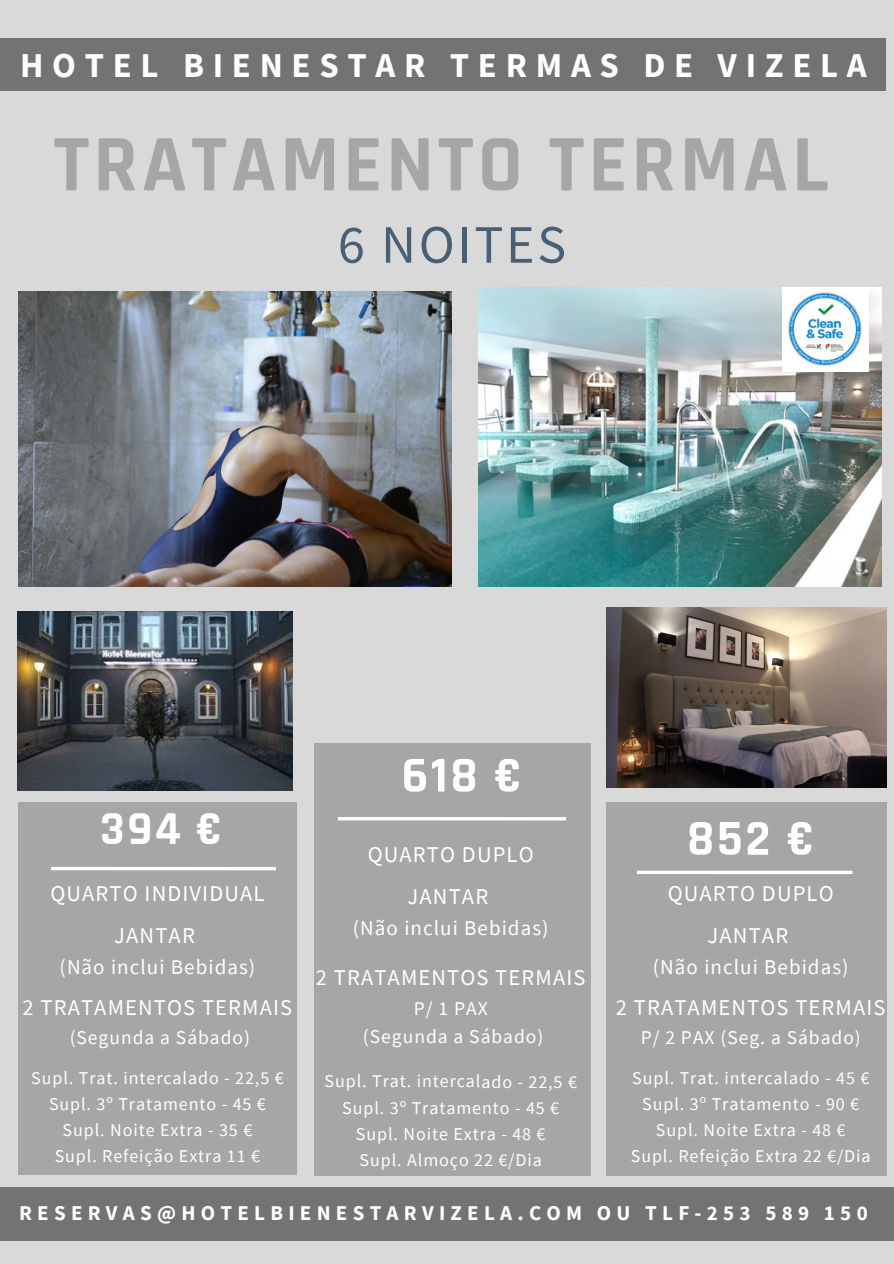
<style>
.page{position:relative;width:894px;height:1264px;background:#fff}
.page>*{position:absolute;margin:0;border:0;box-sizing:border-box;transform-origin:0 0}
.t1{font:700 81px "Rajdhani";letter-spacing:.05em;color:#a6a6a6}
.t2{font:54px "Source Sans Pro";letter-spacing:.05em;color:#495f74}
.t3{font:700 50.85px "Rajdhani";letter-spacing:.05em;color:#fff}
.t4{font:700 47.85px "Rajdhani";color:#fff}
.t5{font:700 34.8px "Source Sans Pro";letter-spacing:.25em;color:#fff}
.t6{font:22.65px "Source Sans Pro";letter-spacing:.05em;color:#fff}
.t7{font:22.5px "Source Sans Pro";letter-spacing:.05em;color:#fff}
.t8{font:21px "Source Sans Pro";letter-spacing:.05em;color:#fff}
.t9{font:700 21px "Source Sans Pro";letter-spacing:.25em;color:#fff}
.t10{font:19.5px "Source Sans Pro";letter-spacing:.05em;color:#fff}
.t11{font:18px "Source Sans Pro";letter-spacing:.05em;color:#fff}
</style>
<div class="page">
<div style="left:0;top:0;width:893px;height:1263px;background:#d9d9d9"></div>
<div style="left:0;top:38px;width:885px;height:53px;background:#737373"></div>
<div style="left:606px;top:802px;width:280px;height:373px;background:#a6a6a6"></div>
<div style="left:0;top:1187px;width:893px;height:53px;background:#737373"></div>
<div style="left:314px;top:743px;width:276px;height:432px;background:#a6a6a6"></div>
<hr style="left:338px;top:817px;width:228px;height:3px;background:#fff">
<svg style="left:637px;top:870px;width:215px;height:4px"></svg>
<div style="left:18px;top:802px;width:278px;height:373px;background:#a6a6a6"></div>
<svg style="left:51px;top:867px;width:225px;height:3px"></svg>
<img style="left:18px;top:292px;width:434px;height:295px">
<img style="left:18px;top:611px;width:275px;height:179px">
<img style="left:606px;top:608px;width:280px;height:179px">
<img style="left:479px;top:288px;width:402px;height:298px">
<img style="left:782px;top:288px;width:86px;height:83px">
<p class="t5" style="left:20px;top:43px;width:848px">HOTEL BIENESTAR TERMAS DE VIZELA</p>
<p class="t1" style="left:53px;top:115px;width:776px">TRATAMENTO TERMAL</p>
<p class="t2" style="left:338px;top:209px;width:229px">6 NOITES</p>
<p class="t4" style="left:101px;top:799px;width:123px">394 €</p>
<p class="t7" style="left:50px;top:879px;width:215px">QUARTO INDIVIDUAL</p>
<p class="t7" style="left:114px;top:920px;width:82px">JANTAR</p>
<p class="t8" style="left:60px;top:953px;width:197px">(Não inclui Bebidas)</p>
<p class="t7" style="left:23px;top:992px;width:271px">2 TRATAMENTOS TERMAIS</p>
<p class="t10" style="left:70px;top:1025px;width:182px">(Segunda a Sábado)</p>
<p class="t11" style="left:31px;top:1066px;width:254px">Supl. Trat. intercalado - 22,5 €</p>
<p class="t11" style="left:49px;top:1092px;width:218px">Supl. 3º Tratamento - 45 €</p>
<p class="t11" style="left:63px;top:1118px;width:191px">Supl. Noite Extra - 35 €</p>
<p class="t11" style="left:55px;top:1144px;width:207px">Supl. Refeição Extra 11 €</p>
<p class="t3" style="left:401px;top:744px;width:122px">618 €</p>
<p class="t6" style="left:367px;top:839px;width:167px">QUARTO DUPLO</p>
<p class="t6" style="left:407px;top:881px;width:82px">JANTAR</p>
<p class="t8" style="left:353px;top:914px;width:197px">(Não inclui Bebidas)</p>
<p class="t7" style="left:316px;top:962px;width:271px">2 TRATAMENTOS TERMAIS</p>
<p class="t10" style="left:413px;top:995px;width:75px">P/ 1 PAX</p>
<p class="t10" style="left:363px;top:1024px;width:182px">(Segunda a Sábado)</p>
<p class="t11" style="left:324px;top:1069px;width:254px">Supl. Trat. intercalado - 22,5 €</p>
<p class="t11" style="left:342px;top:1096px;width:218px">Supl. 3º Tratamento - 45 €</p>
<p class="t11" style="left:356px;top:1122px;width:191px">Supl. Noite Extra - 48 €</p>
<p class="t11" style="left:359px;top:1148px;width:184px">Supl. Almoço 22 €/Dia</p>
<p class="t3" style="left:686px;top:807px;width:129px">852 €</p>
<p class="t7" style="left:667px;top:879px;width:167px">QUARTO DUPLO</p>
<p class="t7" style="left:707px;top:920px;width:82px">JANTAR</p>
<p class="t8" style="left:652px;top:953px;width:197px">(Não inclui Bebidas)</p>
<p class="t7" style="left:615px;top:992px;width:271px">2 TRATAMENTOS TERMAIS</p>
<p class="t10" style="left:640px;top:1025px;width:221px">P/ 2 PAX (Seg. a Sábado)</p>
<p class="t11" style="left:632px;top:1066px;width:238px">Supl. Trat. intercalado - 45 €</p>
<p class="t11" style="left:642px;top:1092px;width:218px">Supl. 3º Tratamento - 90 €</p>
<p class="t11" style="left:655px;top:1118px;width:191px">Supl. Noite Extra - 48 €</p>
<p class="t11" style="left:630px;top:1144px;width:241px">Supl. Refeição Extra 22 €/Dia</p>
<p class="t9" style="left:19px;top:1199px;width:849px">RESERVAS@HOTELBIENESTARVIZELA.COM OU TLF-253 589 150</p>
</div>
